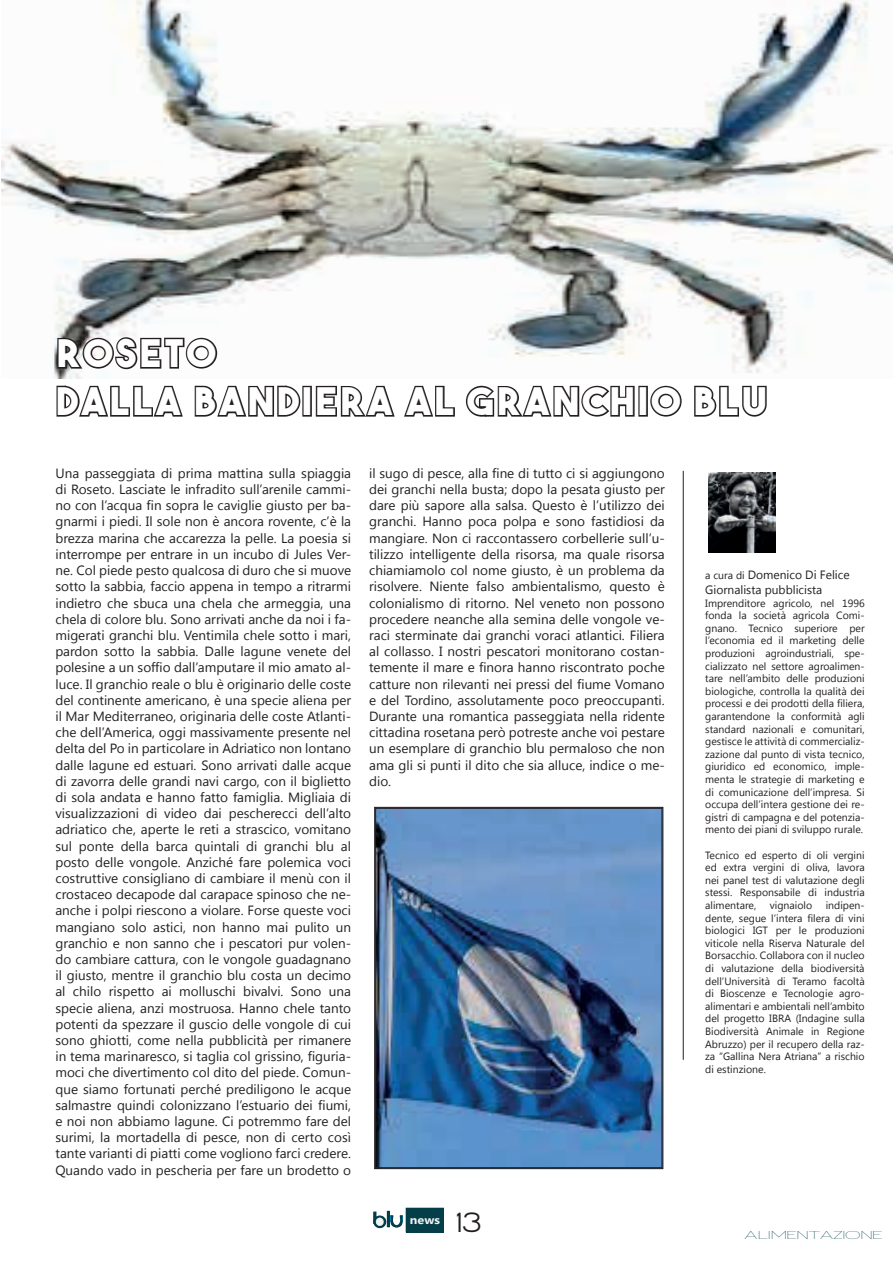
<style>
.page{position:relative;width:893px;height:1263px;background:#fff}
.page>*{position:absolute;margin:0;border:0;box-sizing:border-box;transform-origin:0 0}
.t1{font:37.8px/48px "The Bold Font";letter-spacing:.09em;color:#fff}
.t2{font:25.95px "Giorgio";color:#231f20;scale:1.1 1}
.t3{font:13.35px/16.2px "Segoe UI";color:#231f20;text-align:justify}
.t4{font:12px/14.4px "Segoe UI";color:#231f20}
.t5{font:700 11.4px "Segoe UI";color:#eff2f3;scale:1.1 1}
.t6{font:100 10.8px "Giorgio";color:#043f49;scale:1.74 1}
.t7{font:10.5px/12.6px "Segoe UI";color:#231f20;text-align:justify}
.s1{font-size:10.5px}
</style>
<div class="page">
<div style="left:406px;top:1208px;width:38px;height:24px;background:#043f49"></div>
<hr style="left:387px;top:1211px;width:3px;height:16px;background:#043f49">
<div style="left:373px;top:1215px;width:13px;height:13px;border:2px solid #043f49;border-radius:50%"></div>
<svg style="left:373px;top:1211px;width:11px;height:15px"></svg>
<div style="left:391px;top:1218px;width:11px;height:9px;background:#043f49;border-radius:50%"></div>
<div style="left:391px;top:1217px;width:11px;height:10px;border:2px solid #043f49;border-radius:50%"></div>
<div style="left:393px;top:1215px;width:7px;height:10px;background:#fff;border-radius:50%"></div>
<img style="left:1px;top:0;width:892px;height:378px">
<img style="left:708px;top:473px;width:67px;height:80px">
<hr style="left:683px;top:471px;width:1px;height:589px;background:#231f20">
<svg style="left:56px;top:335px;width:163px;height:36px"></svg>
<svg style="left:56px;top:385px;width:127px;height:32px"></svg>
<svg style="left:194px;top:385px;width:107px;height:32px"></svg>
<div style="left:302px;top:386px;width:10px;height:31px;border:3px solid #231f20"></div>
<svg style="left:315px;top:385px;width:80px;height:32px"></svg>
<svg style="left:404px;top:385px;width:51px;height:32px"></svg>
<svg style="left:465px;top:385px;width:170px;height:32px"></svg>
<div style="left:638px;top:386px;width:10px;height:31px;border:3px solid #231f20"></div>
<svg style="left:650px;top:385px;width:32px;height:32px"></svg>
<svg style="left:694px;top:385px;width:73px;height:32px"></svg>
<img style="left:374px;top:807px;width:289px;height:362px">
<div style="left:375px;top:808px;width:287px;height:360px;border:1px solid #231f20"></div>
<h1 class="t1" style="left:57px;top:329px;width:712px">ROSETO<br>DALLA BANDIERA AL GRANCHIO BLU</h1>
<p class="t3" style="left:55px;top:464px;width:297px">Una passeggiata di prima mattina sulla spiaggia di Roseto. Lasciate le infradito sull’arenile cammi&shy;no con l’acqua fin sopra le caviglie giusto per ba&shy;gnarmi i piedi. Il sole non è ancora rovente, c’è la brezza marina che accarezza la pelle. La poesia si interrompe per entrare in un incubo di Jules Ver&shy;ne. Col piede pesto qualcosa di duro che si muove sotto la sabbia, faccio appena in tempo a ritrarmi indietro che sbuca una chela che armeggia, una chela di colore blu. Sono arrivati anche da noi i fa&shy;migerati granchi blu. Ventimila chele sotto i mari, pardon sotto la sabbia. Dalle lagune venete del polesine a un soffio dall’amputare il mio amato al&shy;luce. Il granchio reale o blu è originario delle coste del continente americano, è una specie aliena per il Mar Mediterraneo, originaria delle coste Atlanti&shy;che dell’America, oggi massivamente presente nel delta del Po in particolare in Adriatico non lontano dalle lagune ed estuari. Sono arrivati dalle acque di zavorra delle grandi navi cargo, con il biglietto di sola andata e hanno fatto famiglia. Migliaia di visualizzazioni di video dai pescherecci dell’alto adriatico che, aperte le reti a strascico, vomitano sul ponte della barca quintali di granchi blu al posto delle vongole. Anziché fare polemica voci costruttive consigliano di cambiare il menù con il crostaceo decapode dal carapace spinoso che ne&shy;anche i polpi riescono a violare. Forse queste voci mangiano solo astici, non hanno mai pulito un granchio e non sanno che i pescatori pur volen&shy;do cambiare cattura, con le vongole guadagnano il giusto, mentre il granchio blu costa un decimo al chilo rispetto ai molluschi bivalvi. Sono una specie aliena, anzi mostruosa. Hanno chele tanto potenti da spezzare il guscio delle vongole di cui sono ghiotti, come nella pubblicità per rimanere in tema marinaresco, si taglia col grissino, figuria&shy;moci che divertimento col dito del piede. Comun&shy;que siamo fortunati perché prediligono le acque salmastre quindi colonizzano l’estuario dei fiumi, e noi non abbiamo lagune. Ci potremmo fare del surimi, la mortadella di pesce, non di certo così tante varianti di piatti come vogliono farci credere.<br>Quando vado in pescheria per fare un brodetto o</p>
<p class="t3" style="left:369px;top:464px;width:297px">il sugo di pesce, alla fine di tutto ci si aggiungono dei granchi nella busta; dopo la pesata giusto per dare più sapore alla salsa. Questo è l’utilizzo dei granchi. Hanno poca polpa e sono fastidiosi da mangiare. Non ci raccontassero corbellerie sull’u&shy;tilizzo intelligente della risorsa, ma quale risorsa chiamiamolo col nome giusto, è un problema da risolvere. Niente falso ambientalismo, questo è colonialismo di ritorno. Nel veneto non possono procedere neanche alla semina delle vongole ve&shy;raci sterminate dai granchi voraci atlantici. Filiera al collasso. I nostri pescatori monitorano costan&shy;temente il mare e finora hanno riscontrato poche catture non rilevanti nei pressi del fiume Vomano e del Tordino, assolutamente poco preoccupanti.<br>Durante una romantica passeggiata nella ridente cittadina rosetana però potreste anche voi pestare un esemplare di granchio blu permaloso che non ama gli si punti il dito che sia alluce, indice o me&shy;dio.</p>
<p class="t5" style="left:410px;top:1212px;width:29px">news</p>
<h2 class="t2" style="left:455px;top:1206px;width:25px">13</h2>
<p class="t4" style="left:705px;top:567px;width:146px"><span class="s1">a cura di</span> Domenico Di Felice<br>Giornalista pubblicista</p>
<p class="t7" style="left:705px;top:596px;width:161px">Imprenditore agricolo, nel 1996 fonda la società agricola Comi&shy;gnano. Tecnico superiore per l’economia ed il marketing delle produzioni agroindustriali, spe&shy;cializzato nel settore agroalimen&shy;tare nell’ambito delle produzioni biologiche, controlla la qualità dei processi e dei prodotti della filiera, garantendone la conformità agli standard nazionali e comunitari, gestisce le attività di commercializ&shy;zazione dal punto di vista tecnico, giuridico ed economico, imple&shy;menta le strategie di marketing e di comunicazione dell’impresa. Si occupa dell’intera gestione dei re&shy;gistri di campagna e del potenzia&shy;mento dei piani di sviluppo rurale.</p>
<p class="t7" style="left:705px;top:848px;width:161px">Tecnico ed esperto di oli vergini ed extra vergini di oliva, lavora nei panel test di valutazione degli stessi. Responsabile di industria alimentare,</p>
<p class="t7" style="left:705px;top:898px;width:161px;text-indent:120px">indipen&shy;dente, segue l’intera filera di vini biologici IGT per le produzioni viticole nella Riserva Naturale del Borsacchio. Collabora con il nucleo di valutazione della biodiversità dell’Università di Teramo facoltà di Bioscenze e Tecnologie agro&shy;alimentari e ambientali nell’ambito del progetto IBRA (Indagine sulla Biodiversità Animale in Regione Abruzzo) per il recupero della raz&shy;za “Gallina Nera Atriana” a rischio di estinzione.</p>
<p class="t7" style="left:770px;top:898px;width:44px">vignaiolo</p>
<p class="t6" style="left:745px;top:1229px;width:81px">ALIMENTAZIONE</p>
</div>
